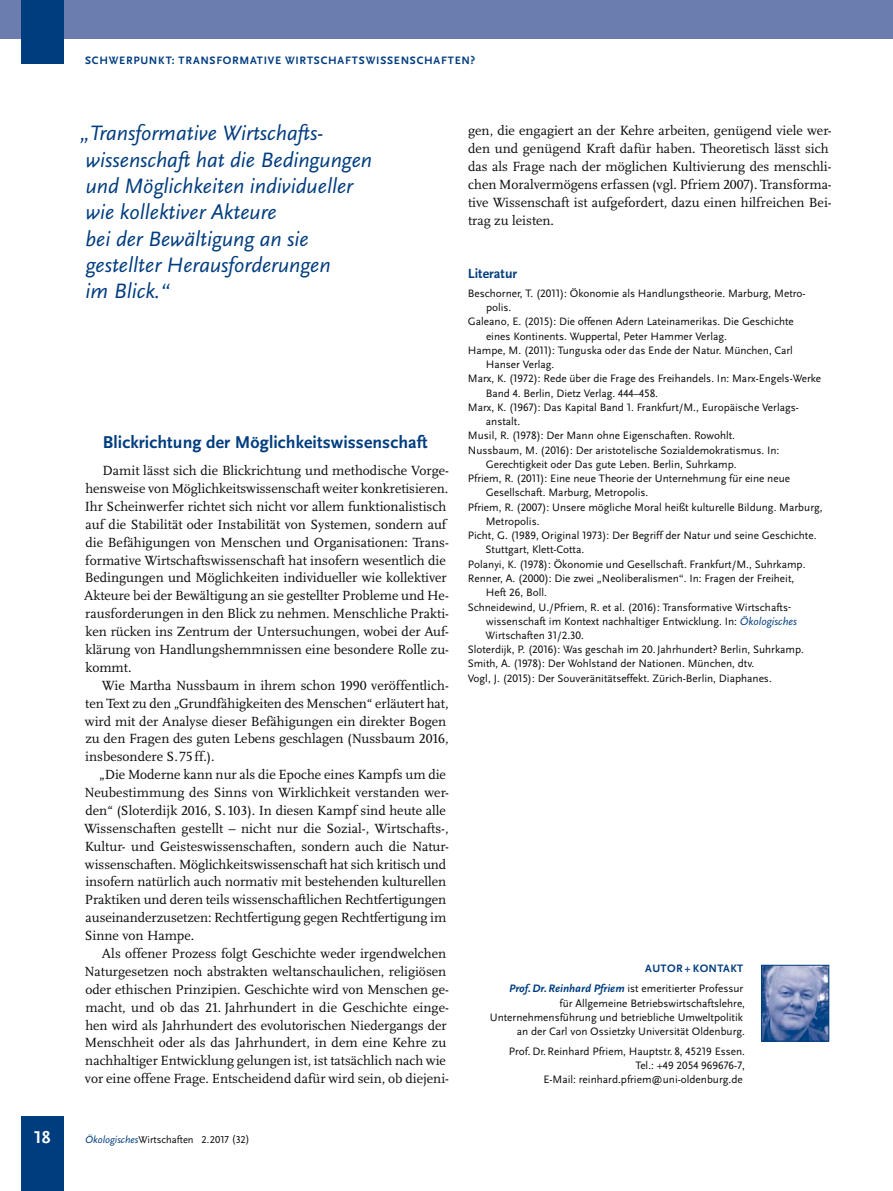
<style>
.page{position:relative;width:893px;height:1191px;background:#fff}
.page>*{position:absolute;margin:0;border:0;box-sizing:border-box;transform-origin:0 0}
.t1{font:italic 21.75px/26.2px "Scala Sans Pro";color:#003d7f}
.t2{font:700 17.85px "Scala Sans Pro";letter-spacing:.005em;color:#003d7f}
.t3{font:700 17.85px "Scala Sans Pro";color:#fff}
.t4{font:13.8px/17.9px "Scala Pro";color:#0a0a0a}
.t5{font:700 13.8px "Scala Sans Pro";letter-spacing:.005em;color:#003d7f}
.t6{font:11.25px/14.2px "Scala Sans Pro";color:#0a0a0a;text-align:right}
.t7{font:700 11.25px "Scala Sans Pro";letter-spacing:.06em;color:#003d7f}
.t8{font:10.5px "Scala Sans Pro";color:#0a0a0a}
.s1{font-style:italic;color:#003d7f}
.s2{font-weight:700;color:#003d7f}
.s3{font-weight:700;font-style:italic;color:#003d7f}
</style>
<div class="page">
<img style="left:763px;top:967px;width:64px;height:72px">
<div style="left:761px;top:965px;width:68px;height:76px;border:1px solid #003d7f"></div>
<div style="left:0;top:0;width:893px;height:38px;background:#6b7dae"></div>
<div style="left:21px;top:1116px;width:43px;height:74px;background:#003d7f"></div>
<div style="left:21px;top:0;width:43px;height:64px;background:#003d7f"></div>
<p class="t7" style="left:85px;top:56px;width:392px">SCHWERPUNKT: TRANSFORMATIVE WIRTSCHAFTSWISSENSCHAFTEN?</p>
<h1 class="t1" style="left:80px;top:122px;width:293px">„Transformative Wirtschafts - wissenschaft hat die Bedingungen und Möglichkeiten individueller wie kollektiver Akteure<br>bei der Bewältigung an sie gestellter Herausforderungen<br>im Blick.“</h1>
<p class="t2" style="left:103px;top:435px;width:326px">Blickrichtung der Möglichkeitswissenschaft</p>
<p class="t4" style="left:84px;top:462px;width:366px;text-indent:18px">Damit lässt sich die Blickrichtung und methodische Vorge&shy;hensweise von Möglichkeitswissenschaft weiter konkretisieren.<br>Ihr Scheinwerfer richtet sich nicht vor allem funktionalistisch auf die Stabilität oder Instabilität von Systemen, sondern auf die Befähigungen von Menschen und Organisationen: Trans&shy;formative Wirtschaftswissenschaft hat insofern wesentlich die Bedingungen und Möglichkeiten individueller wie kollektiver Akteure bei der Bewältigung an sie gestellter Probleme und He&shy;rausforderungen in den Blick zu nehmen. Menschliche Prakti&shy;ken rücken ins Zentrum der Untersuchungen, wobei der Auf&shy;klärung von Handlungshemmnissen eine besondere Rolle zu&shy;kommt.</p>
<p class="t4" style="left:85px;top:677px;width:366px;text-indent:17px">Wie Martha Nussbaum in ihrem schon 1990 veröffentlich&shy;ten Text zu den „Grundfähigkeiten des Menschen“ erläutert hat, wird mit der Analyse dieser Befähigungen ein direkter Bogen zu den Fragen des guten Lebens geschlagen (Nussbaum 2016, insbesondere S. 75 ff.).</p>
<p class="t4" style="left:84px;top:766px;width:366px;text-indent:15px">„Die Moderne kann nur als die Epoche eines Kampfs um die Neubestimmung des Sinns von Wirklichkeit verstanden wer&shy;den“ (Sloterdijk 2016, S. 103). In diesen Kampf sind heute alle Wissenschaften gestellt – nicht nur die Sozial-, Wirtschafts-, Kultur- und Geisteswissenschaften, sondern auch die Natur&shy;wissenschaften. Möglichkeitswissenschaft hat sich kritisch und insofern natürlich auch normativ mit bestehenden kulturellen Praktiken und deren teils wissenschaftlichen Rechtfertigungen auseinanderzusetzen: Rechtfertigung gegen Rechtfertigung im Sinne von Hampe.</p>
<p class="t4" style="left:85px;top:945px;width:366px;text-indent:17px">Als offener Prozess folgt Geschichte weder irgendwelchen Naturgesetzen noch abstrakten weltanschaulichen, religiösen oder ethischen Prinzipien. Geschichte wird von Menschen ge&shy;macht, und ob das 21. Jahrhundert in die Geschichte einge&shy;hen wird als Jahrhundert des evolutorischen Niedergangs der Menschheit oder als das Jahrhundert, in dem eine Kehre zu nachhaltiger Entwicklung gelungen ist, ist tatsächlich nach wie vor eine offene Frage. Entscheidend dafür wird sein, ob diejeni-</p>
<p class="t3" style="left:34px;top:1130px;width:18px">18</p>
<p class="t8" style="left:85px;top:1135px;width:166px"><span class="s1">Ökologisches</span>Wirtschaften 2.2017 (32)</p>
<p class="t4" style="left:468px;top:123px;width:365px">gen, die engagiert an der Kehre arbeiten, genügend viele wer&shy;den und genügend Kraft dafür haben. Theoretisch lässt sich das als Frage nach der möglichen Kultivierung des menschli&shy;chen Moralvermögens erfassen (vgl. Pfriem 2007). Transforma&shy;tive Wissenschaft ist aufgefordert, dazu einen hilfreichen Bei&shy;trag zu leisten.</p>
<p class="t5" style="left:468px;top:268px;width:51px">Literatur</p>
<p class="t6" style="left:468px;top:287px;width:339px">Beschorner, T. (2011): Ökonomie als Handlungstheorie. Marburg, Metro -</p>
<p class="t6" style="left:486px;top:301px;width:27px">polis.</p>
<p class="t6" style="left:468px;top:316px;width:327px">Galeano, E. (2015): Die offenen Adern Lateinamerikas. Die Geschichte</p>
<p class="t6" style="left:486px;top:330px;width:242px">eines Kontinents. Wuppertal, Peter Hammer Verlag.</p>
<p class="t6" style="left:468px;top:344px;width:327px">Hampe, M. (2011): Tunguska oder das Ende der Natur. München, Carl</p>
<p class="t6" style="left:486px;top:358px;width:70px">Hanser Verlag.</p>
<p class="t6" style="left:468px;top:373px;width:355px">Marx, K. (1972): Rede über die Frage des Freihandels. In: Marx-Engels-Werke</p>
<p class="t6" style="left:486px;top:387px;width:174px">Band 4. Berlin, Dietz Verlag. 444–458.</p>
<p class="t6" style="left:468px;top:401px;width:332px">Marx, K. (1967): Das Kapital Band 1. Frankfurt/M., Europäische Verlags -</p>
<p class="t6" style="left:486px;top:415px;width:36px">anstalt.</p>
<p class="t6" style="left:468px;top:430px;width:269px">Musil, R. (1978): Der Mann ohne Eigenschaften. Rowohlt.</p>
<p class="t6" style="left:468px;top:444px;width:313px">Nussbaum, M. (2016): Der aristotelische Sozialdemokratismus. In:</p>
<p class="t6" style="left:486px;top:458px;width:252px">Gerechtig keit oder Das gute Leben. Berlin, Suhrkamp.</p>
<p class="t6" style="left:468px;top:472px;width:324px">Pfriem, R. (2011): Eine neue Theorie der Unternehmung für eine neue</p>
<p class="t6" style="left:486px;top:487px;width:164px">Gesellschaft. Marburg, Metropolis.</p>
<p class="t6" style="left:468px;top:501px;width:356px">Pfriem, R. (2007): Unsere mögliche Moral heißt kulturelle Bildung. Marburg,</p>
<p class="t6" style="left:486px;top:515px;width:55px">Metropolis.</p>
<p class="t6" style="left:468px;top:529px;width:350px">Picht, G. (1989, Original 1973): Der Begriff der Natur und seine Geschichte.</p>
<p class="t6" style="left:486px;top:544px;width:100px">Stuttgart, Klett-Cotta.</p>
<p class="t6" style="left:468px;top:558px;width:339px">Polanyi, K. (1978): Ökonomie und Gesellschaft. Frankfurt/M., Suhrkamp.</p>
<p class="t6" style="left:468px;top:572px;width:328px">Renner, A. (2000): Die zwei „Neoliberalismen“. In: Fragen der Freiheit,</p>
<p class="t6" style="left:486px;top:586px;width:63px">Heft 26, Boll.</p>
<p class="t6" style="left:468px;top:601px;width:325px">Schneidewind, U./Pfriem, R. et al. (2016): Transformative Wirtschafts-</p>
<p class="t6" style="left:486px;top:615px;width:312px">wissenschaft im Kontext nachhaltiger Entwicklung. In: <span class="s1">Ökologisches</span></p>
<p class="t6" style="left:486px;top:629px;width:100px">Wirtschaften 31/2.30.</p>
<p class="t6" style="left:468px;top:643px;width:338px">Sloterdijk, P. (2016): Was geschah im 20.Jahrhundert? Berlin, Suhrkamp.</p>
<p class="t6" style="left:468px;top:658px;width:288px">Smith, A. (1978): Der Wohlstand der Nationen. München, dtv.</p>
<p class="t6" style="left:468px;top:672px;width:306px">Vogl, J. (2015): Der Souveränitätseffekt. Zürich-Berlin, Diaphanes.</p>
<p class="t6" style="left:509px;top:959px;width:236px;line-height:20px"><span class="s2">AUTOR + KONTAKT<br></span><span class="s3">Prof. Dr.Reinhard Pfriem</span> ist emeritierter Professur</p>
<p class="t6" style="left:490px;top:996px;width:257px">für Allgemeine Betriebswirtschaftslehre,<br>Unternehmensführung und betriebliche Umweltpolitik an der Carl von Ossietzky Universität Oldenburg.</p>
<p class="t6" style="left:509px;top:1045px;width:238px">Prof.Dr.Reinhard Pfriem, Hauptstr. 8, 45219 Essen.<br>Tel.: +49 2054 969676-7,<br>E-Mail: reinhard.pfriem@uni-oldenburg.de</p>
</div>
